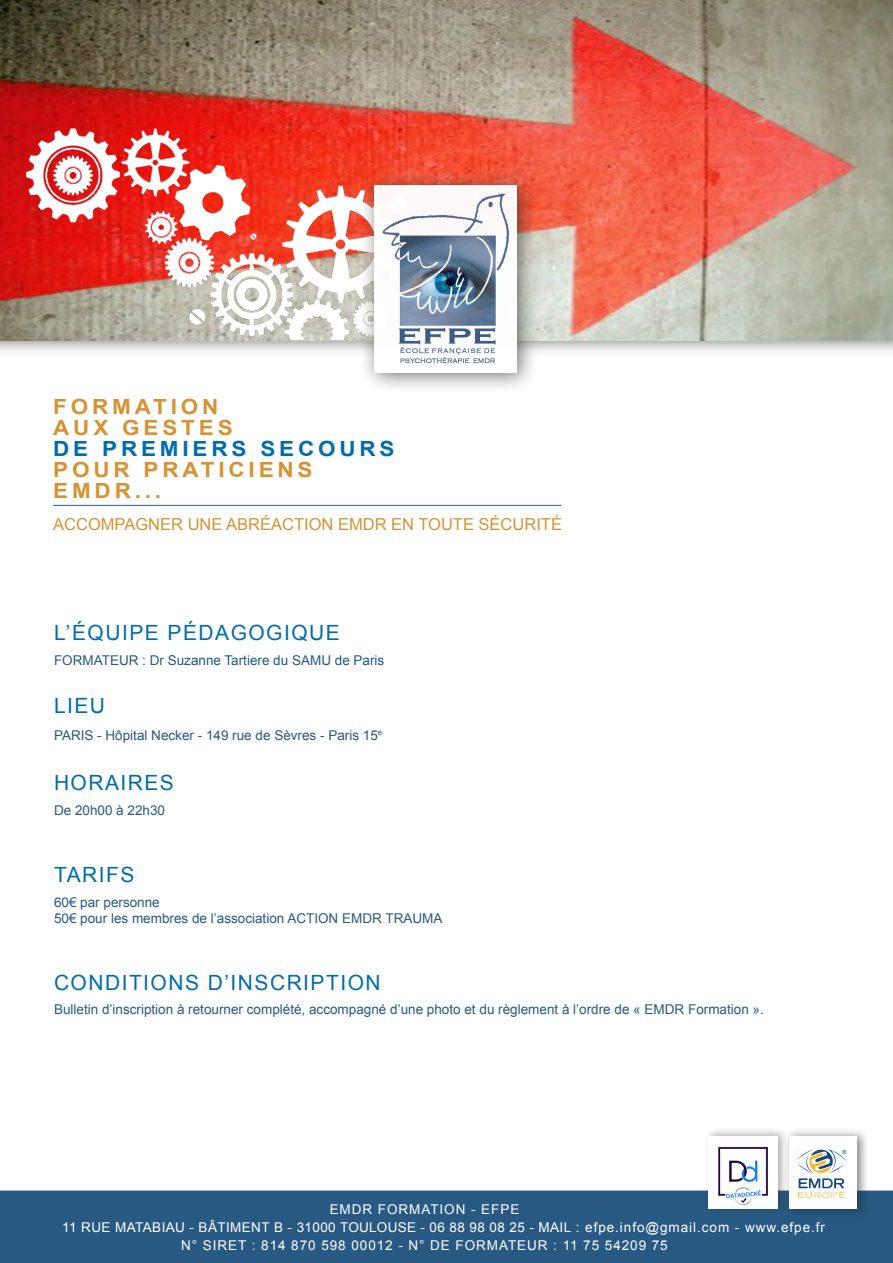
<style>
.page{position:relative;width:893px;height:1263px;background:#fff}
.page>*{position:absolute;margin:0;border:0;box-sizing:border-box;transform-origin:0 0}
.sous_titre{font:21px "Arial";letter-spacing:.07em;color:#006caa}
.titre{font:700 20.85px "Arial";letter-spacing:.17em;color:#d59335;scale:1.08 1}
.titre-2{font:700 20.85px "Arial";letter-spacing:.17em;color:#006caa;scale:1.08 1}
.Style_de_paragraphe{font:16.5px "Arial";color:#d59335}
.TEXTE-OK{font:13.5px "Arial";color:#285982}
.texteblanc{font:13.5px "Arial";letter-spacing:.03em;color:#fff}
.texteblanc-2{font:13.5px "Arial";letter-spacing:.07em;color:#fff}
.texte-retrait{font:13.5px "Arial";color:#285982}
.sous_titre-2{font:13.5px "Arial";color:#285982}
.texte{font:13.5px "Arial";color:#285982}
.t1{font:5.55px "Arial";color:#154781}
</style>
<div class="page">
<div style="left:0;top:1191px;width:893px;height:72px;background:#285982"></div>
<div style="left:0;top:0;width:893px;height:357px;background:#231f20;opacity:.5"></div>
<img style="left:0;top:0;width:893px;height:340px">
<img style="left:0;top:29px;width:483px;height:310px">
<div style="left:359px;top:169px;width:180px;height:225px;background:#231f20;opacity:.64"></div>
<div style="left:374px;top:185px;width:143px;height:187px;background:#fff"></div>
<img style="left:382px;top:192px;width:128px;height:172px">
<hr style="left:53px;top:505px;width:508px;height:1px;background:#285982">
<div style="left:784px;top:1128px;width:86px;height:91px;background:#231f20;opacity:.55"></div>
<div style="left:789px;top:1137px;width:67px;height:72px;background:#fff"></div>
<svg style="left:797px;top:1149px;width:50px;height:49px"></svg>
<div style="left:704px;top:1126px;width:86px;height:88px;background:#231f20;opacity:.36"></div>
<div style="left:709px;top:1137px;width:69px;height:72px;background:#fff"></div>
<img style="left:718px;top:1146px;width:50px;height:59px">
<p class="titre" style="left:53px;top:392px;width:154px">FORMATION</p>
<p class="titre" style="left:53px;top:413px;width:168px">AUX GESTES</p>
<p class="titre-2" style="left:53px;top:434px;width:318px">DE PREMIERS SECOURS</p>
<p class="titre" style="left:53px;top:455px;width:242px">POUR PRATICIENS</p>
<p class="titre" style="left:53px;top:476px;width:101px">EMDR...</p>
<p class="Style_de_paragraphe" style="left:53px;top:513px;width:510px">ACCOMPAGNER UNE ABRÉACTION EMDR EN TOUTE SÉCURITÉ</p>
<p class="sous_titre" style="left:54px;top:619px;width:287px">L’ÉQUIPE PÉDAGOGIQUE</p>
<p class="sous_titre-2" style="left:54px;top:651px;width:332px">FORMATEUR : Dr Suzanne Tartiere du SAMU de Paris</p>
<p class="sous_titre" style="left:54px;top:692px;width:53px">LIEU</p>
<p class="texte" style="left:54px;top:726px;width:330px">PARIS - Hôpital Necker - 149 rue de Sèvres - Paris 15<sup>e</sup></p>
<p class="sous_titre" style="left:54px;top:769px;width:121px">HORAIRES</p>
<p class="sous_titre-2" style="left:54px;top:802px;width:113px">De 20h00 à 22h30</p>
<p class="sous_titre" style="left:54px;top:861px;width:82px">TARIFS</p>
<p class="texte-retrait" style="left:54px;top:893px;width:107px">60€ par personne</p>
<p class="texte-retrait" style="left:54px;top:909px;width:390px">50€ pour les membres de l’association ACTION EMDR TRAUMA</p>
<p class="sous_titre" style="left:54px;top:968px;width:328px">CONDITIONS D’INSCRIPTION</p>
<p class="TEXTE-OK" style="left:54px;top:1001px;width:711px">Bulletin d’inscription à retourner complété, accompagné d’une photo et du règlement à l’ordre de « EMDR Formation ».</p>
<p class="t1" style="left:842px;top:1148px;width:6px">®</p>
<p class="texteblanc-2" style="left:330px;top:1200px;width:191px">EMDR FORMATION - EFPE</p>
<p class="texteblanc" style="left:62px;top:1218px;width:764px">11 RUE MATABIAU - BÂTIMENT B - 31000 TOULOUSE - 06 88 98 08 25 - MAIL : efpe.info@gmail.com - www.efpe.fr</p>
<p class="texteblanc-2" style="left:181px;top:1236px;width:488px">N° SIRET : 814 870 598 00012 - N° DE FORMATEUR : 11 75 54209 75</p>
</div>
